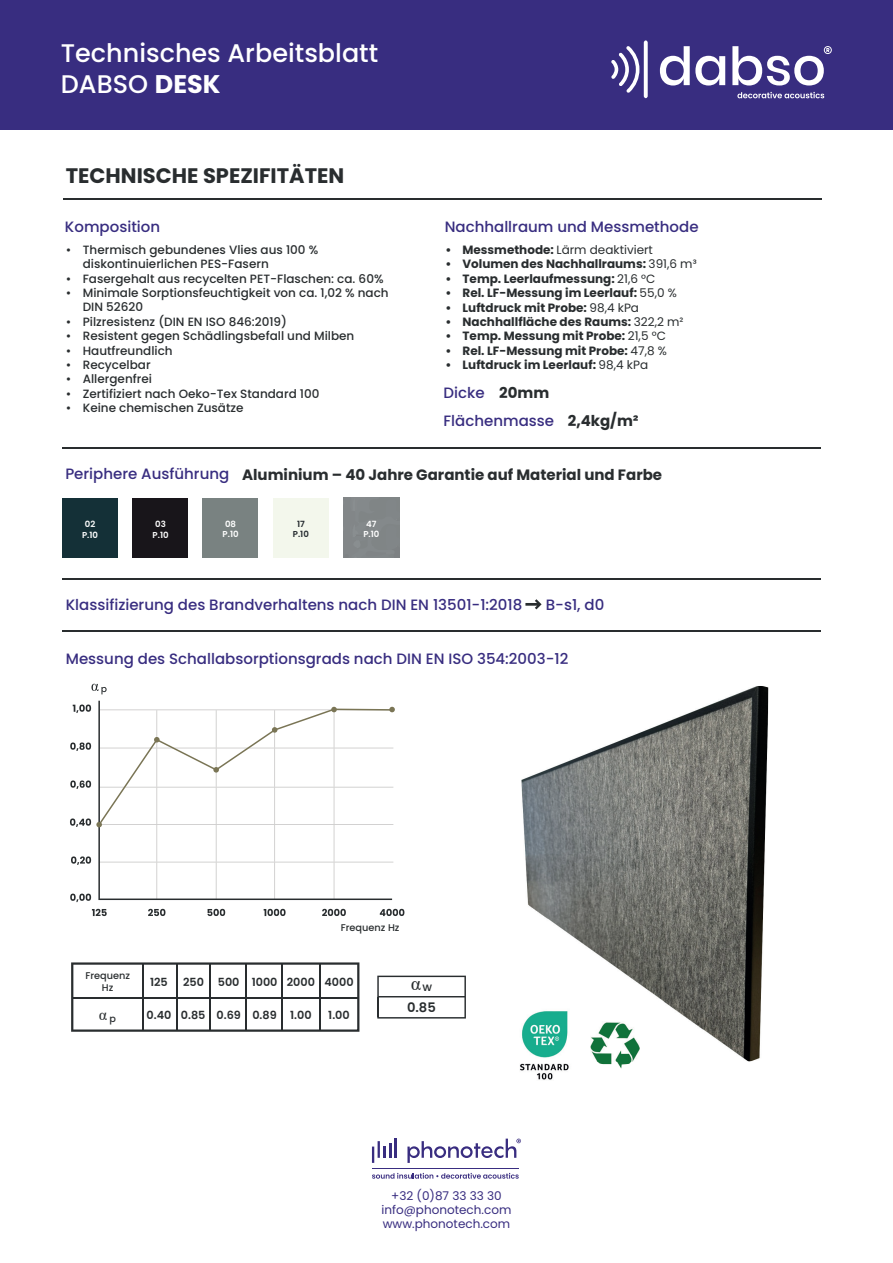
<style>
.page{position:relative;width:893px;height:1263px;background:#fff}
.page>*{position:absolute;margin:0;border:0;box-sizing:border-box;transform-origin:0 0}
.t1{font:500 25.5px/30.6px "Poppins";color:#fff}
.t2{font:700 21px "Poppins";color:#292d2f}
.t3{font:19.65px "Times New Roman";color:#292d2f}
.t4{font:16.05px "Times New Roman";color:#292d2f}
.t5{font:500 15px/27.6px "Poppins";color:#382d80}
.t6{font:700 15px "Poppins";color:#292d2f}
.t7{font:600 13.2px "Poppins";color:#292d2f}
.t8{font:500 12px/14.4px "Poppins";color:#292d2f}
.t9{font:700 12px "Poppins";color:#292d2f}
.t10{font:12px/14.4px "Poppins";color:#382d80;text-align:center}
.t11{font:12px "Poppins";color:#292d2f}
.t12{font:600 11.25px "Poppins";color:#292d2f}
.t13{font:500 9.75px/11.7px "Poppins";color:#292d2f;text-align:center}
.t14{font:600 8.55px/10.2px "Poppins";color:#fff;text-align:center}
.t15{font:600 8.55px/10.2px "Poppins";color:#22282d;text-align:center}
.s1{font-weight:700}
.s2{font-weight:400}
.s3{font-weight:700;color:#292d2f}
.s4{font-weight:500;color:#382d80}
</style>
<div class="page">
<div style="left:0;top:0;width:893px;height:130px;background:#382d80"></div>
<svg style="left:660px;top:46px;width:65px;height:40px"></svg>
<svg style="left:611px;top:46px;width:28px;height:47px"></svg>
<svg style="left:644px;top:40px;width:4px;height:58px"></svg>
<svg style="left:732px;top:46px;width:100px;height:40px"></svg>
<svg style="left:737px;top:92px;width:87px;height:6px"></svg>
<hr style="left:63px;top:198px;width:759px;height:2px;background:#292d2f">
<hr style="left:62px;top:447px;width:759px;height:2px;background:#292d2f">
<hr style="left:62px;top:578px;width:759px;height:1px;background:#292d2f">
<hr style="left:62px;top:630px;width:759px;height:2px;background:#292d2f">
<svg style="left:525px;top:599px;width:17px;height:10px"></svg>
<svg style="left:98px;top:701px;width:294px;height:199px"></svg>
<svg style="left:70px;top:894px;width:21px;height:8px"></svg>
<svg style="left:92px;top:909px;width:15px;height:7px"></svg>
<svg style="left:148px;top:909px;width:17px;height:7px"></svg>
<svg style="left:207px;top:909px;width:18px;height:7px"></svg>
<svg style="left:264px;top:909px;width:22px;height:7px"></svg>
<svg style="left:322px;top:909px;width:24px;height:7px"></svg>
<svg style="left:380px;top:909px;width:24px;height:7px"></svg>
<svg style="left:71px;top:856px;width:20px;height:9px"></svg>
<svg style="left:91px;top:684px;width:16px;height:10px"></svg>
<svg style="left:70px;top:704px;width:325px;height:123px"></svg>
<svg style="left:377px;top:976px;width:89px;height:42px"></svg>
<svg style="left:71px;top:962px;width:288px;height:70px"></svg>
<hr style="left:142px;top:963px;width:1px;height:67px;background:#292d2f">
<hr style="left:176px;top:963px;width:2px;height:67px;background:#292d2f">
<hr style="left:209px;top:963px;width:2px;height:67px;background:#292d2f">
<hr style="left:246px;top:963px;width:1px;height:67px;background:#292d2f">
<hr style="left:281px;top:963px;width:2px;height:67px;background:#292d2f">
<hr style="left:319px;top:963px;width:1px;height:67px;background:#292d2f">
<hr style="left:72px;top:997px;width:286px;height:2px;background:#292d2f">
<img style="left:521px;top:686px;width:247px;height:375px">
<img style="left:520px;top:1063px;width:49px;height:17px">
<img style="left:521px;top:989px;width:69px;height:72px">
<img style="left:591px;top:1021px;width:48px;height:48px">
<svg style="left:407px;top:1138px;width:114px;height:25px"></svg>
<svg style="left:372px;top:1141px;width:19px;height:22px"></svg>
<hr style="left:394px;top:1138px;width:3px;height:20px;background:#392d80">
<svg style="left:372px;top:1173px;width:147px;height:6px"></svg>
<hr style="left:372px;top:1168px;width:147px;height:1px;background:#392d80">
<div style="left:62px;top:498px;width:56px;height:60px;background:#143037"></div>
<div style="left:133px;top:498px;width:55px;height:60px;background:#18151a"></div>
<div style="left:203px;top:498px;width:55px;height:59px;background:#798281"></div>
<div style="left:273px;top:498px;width:56px;height:59px;background:#f3f7ec"></div>
<div style="left:344px;top:498px;width:55px;height:60px;background:#828688"></div>
<h1 class="t1" style="left:61px;top:38px;width:319px">Technisches Arbeitsblatt<br>DABSO <span class="s1">DESK</span></h1>
<h2 class="t2" style="left:66px;top:163px;width:280px">TECHNISCHE SPEZIFITÄTEN</h2>
<p class="t5" style="left:65px;top:213px;width:97px">Komposition</p>
<p class="t8" style="left:83px;top:242px;width:237px;text-indent:-17px">• Thermisch gebundenes Vlies aus 100 % diskontinuierlichen PES-Fasern</p>
<p class="t8" style="left:66px;top:271px;width:319px">• Fasergehalt aus recycelten PET-Flaschen: ca. 60%</p>
<p class="t8" style="left:83px;top:286px;width:307px;text-indent:-17px">• Minimale Sorptionsfeuchtigkeit von ca. 1,02 % nach<br>DIN 52620</p>
<p class="t8" style="left:66px;top:314px;width:223px">• Pilzresistenz (DIN EN ISO 846:2019)</p>
<p class="t8" style="left:66px;top:329px;width:290px">• Resistent gegen Schädlingsbefall und Milben</p>
<p class="t8" style="left:66px;top:343px;width:108px">• Hautfreundlich</p>
<p class="t8" style="left:66px;top:358px;width:86px">• Recycelbar</p>
<p class="t8" style="left:66px;top:372px;width:88px">• Allergenfrei</p>
<p class="t8" style="left:66px;top:386px;width:255px">• Zertifiziert nach Oeko-Tex Standard 100</p>
<p class="t8" style="left:66px;top:401px;width:179px">• Keine chemischen Zusätze</p>
<p class="t5" style="left:445px;top:213px;width:255px">Nachhallraum und Messmethode</p>
<p class="t11" style="left:445px;top:243px;width:209px"><span class="s1">• Messmethode:</span> Lärm deaktiviert</p>
<p class="t9" style="left:445px;top:257px;width:253px">• Volumen des Nachhallraums: <span class="s2">391,6 m³</span></p>
<p class="t9" style="left:445px;top:272px;width:211px">• Temp. Leerlaufmessung: <span class="s2">21,6 °C</span></p>
<p class="t9" style="left:445px;top:286px;width:233px">• Rel. LF-Messung im Leerlauf: <span class="s2">55,0 %</span></p>
<p class="t9" style="left:445px;top:300px;width:195px">• Luftdruck mit Probe: <span class="s2">98,4 kPa</span></p>
<p class="t9" style="left:445px;top:315px;width:239px">• Nachhallfläche des Raums: <span class="s2">322,2 m²</span></p>
<p class="t9" style="left:445px;top:329px;width:222px">• Temp. Messung mit Probe: <span class="s2">21,5 °C</span></p>
<p class="t9" style="left:445px;top:344px;width:223px">• Rel. LF-Messung mit Probe: <span class="s2">47,8 %</span></p>
<p class="t9" style="left:445px;top:358px;width:204px">• Luftdruck im Leerlauf: <span class="s2">98,4 kPa</span></p>
<p class="t5" style="left:444px;top:379px;width:197px">Dicke <span class="s3">20mm<br></span>Flächenmasse <span class="s3">2,4kg/m²</span></p>
<p class="t6" style="left:65px;top:466px;width:598px"><span class="s4">Periphere Ausführung</span> Aluminium – 40 Jahre Garantie auf Material und Farbe</p>
<p class="t14" style="left:82px;top:519px;width:18px">02<br>P.10</p>
<p class="t14" style="left:153px;top:519px;width:18px">03<br>P.10</p>
<p class="t14" style="left:223px;top:519px;width:18px;text-align:left">08<br>P.10</p>
<p class="t15" style="left:293px;top:519px;width:18px">17<br>P.10</p>
<p class="t14" style="left:363px;top:519px;width:18px">47<br>P.10</p>
<p class="t5" style="left:66px;top:591px;width:458px">Klassifizierung des Brandverhaltens nach DIN EN 13501-1:2018</p>
<p class="t5" style="left:546px;top:591px;width:60px">B-s1, d0</p>
<p class="t5" style="left:66px;top:645px;width:504px">Messung des Schallabsorptionsgrads nach DIN EN ISO 354:2003-12</p>
<p class="t13" style="left:85px;top:970px;width:46px">Frequenz<br>Hz</p>
<h3 class="t4" style="left:99px;top:1004px;width:18px">α<sub>p</sub></h3>
<p class="t13" style="left:341px;top:922px;width:60px">Frequenz Hz</p>
<p class="t12" style="left:150px;top:975px;width:19px">125</p>
<p class="t12" style="left:183px;top:975px;width:172px">250 500 1000 2000 4000</p>
<p class="t12" style="left:147px;top:1009px;width:167px">0.40 0.85 0.69 0.89 1.00</p>
<p class="t12" style="left:328px;top:1009px;width:23px">1.00</p>
<h3 class="t3" style="left:411px;top:969px;width:23px">α<sub>w</sub></h3>
<p class="t7" style="left:407px;top:1000px;width:30px">0.85</p>
<p class="t10" style="left:382px;top:1188px;width:131px">+32 (0)87 33 33 30 info@phonotech.com www.phonotech.com</p>
</div>
